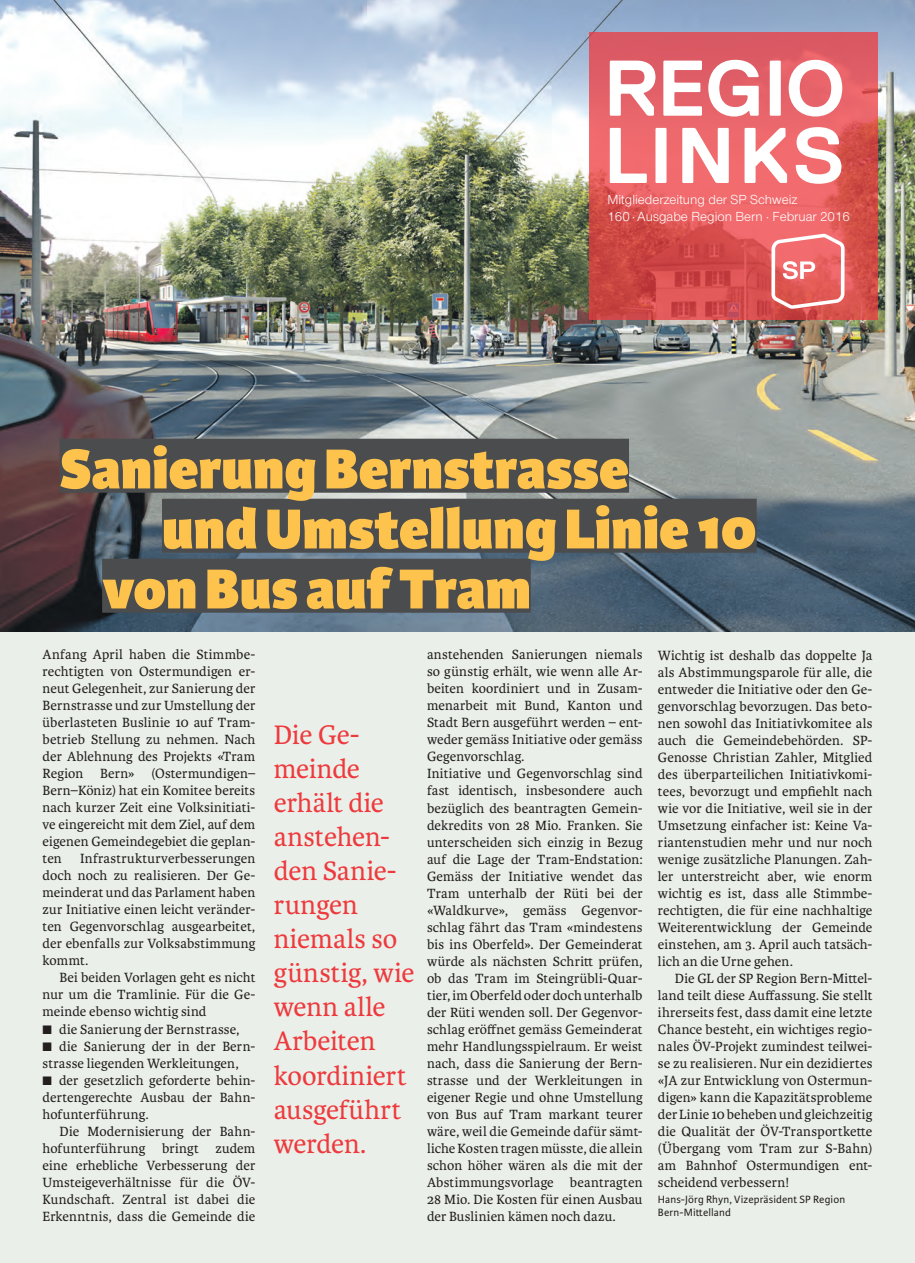
<style>
.page{position:relative;width:915px;height:1263px;background:#fff}
.page>*{position:absolute;margin:0;border:0;box-sizing:border-box;transform-origin:0 0}
.t1{font:800 60px "Karmina Sans";color:#fec34d}
.t2{font:28.5px/34px "Karmina";letter-spacing:-.005em;color:#ee3a3e}
.t3{font:14.25px/17px "Karmina";letter-spacing:.01em;color:#231f20;text-align:justify}
.t4{font:13.65px/16.4px "Nimbus San Nov";color:#fff}
.t5{font:11.25px/12.8px "Karmina Sans";letter-spacing:.01em;color:#231f20}
.s1{font-family:"European Pi Three"}
</style>
<div class="page">
<div style="left:0;top:0;width:914px;height:1263px;background:#eaf0e9"></div>
<img style="left:0;top:0;width:914px;height:631px">
<div style="left:60px;top:439px;width:568px;height:54px;background:#4b4c4d"></div>
<div style="left:162px;top:499px;width:594px;height:54px;background:#4b4c4d"></div>
<div style="left:102px;top:559px;width:428px;height:54px;background:#4b4c4d"></div>
<svg style="left:589px;top:32px;width:288px;height:287px"></svg>
<svg style="left:771px;top:234px;width:73px;height:75px"></svg>
<svg style="left:609px;top:61px;width:46px;height:55px"></svg>
<svg style="left:663px;top:61px;width:38px;height:55px"></svg>
<svg style="left:708px;top:60px;width:50px;height:56px"></svg>
<svg style="left:769px;top:61px;width:11px;height:55px"></svg>
<svg style="left:788px;top:60px;width:54px;height:56px"></svg>
<svg style="left:609px;top:128px;width:37px;height:55px"></svg>
<svg style="left:655px;top:128px;width:11px;height:55px"></svg>
<svg style="left:682px;top:128px;width:46px;height:55px"></svg>
<svg style="left:744px;top:128px;width:42px;height:55px"></svg>
<svg style="left:795px;top:127px;width:46px;height:57px"></svg>
<p class="t4" style="left:607px;top:192px;width:244px">Mitgliederzeitung der SP Schweiz<br>160 · Ausgabe Region Bern · Februar 2016</p>
<h1 class="t1" style="left:60px;top:433px;width:570px">Sanierung Bernstrasse</h1>
<h1 class="t1" style="left:162px;top:493px;width:596px">und Umstellung Linie 10</h1>
<h1 class="t1" style="left:102px;top:553px;width:430px">von Bus auf Tram</h1>
<p class="t3" style="left:43px;top:646px;width:214px">Anfang April haben die Stimmbe&shy;rechtigten von Ostermundigen er&shy;neut Gelegenheit, zur Sanierung der Bernstrasse und zur Umstellung der überlasteten Buslinie 10 auf Tram&shy;betrieb Stellung zu nehmen. Nach der Ablehnung des Projekts «Tram Region Bern» (Ostermundigen– Bern–Köniz) hat ein Komitee bereits nach kurzer Zeit eine Volksinitiati&shy;ve eingereicht mit dem Ziel, auf dem eigenen Gemeindegebiet die geplan&shy;ten</p>
<p class="t3" style="left:43px;top:850px;width:214px;text-indent:38px">Infrastrukturverbesserungen doch noch zu realisieren. Der Ge&shy;meinderat und das Parlament haben zur Initiative einen leicht veränder&shy;ten Gegenvorschlag ausgearbeitet, der ebenfalls zur Volksabstimmung kommt.</p>
<p class="t3" style="left:43px;top:969px;width:214px;text-align:left;text-indent:17px">Bei beiden Vorlagen geht es nicht nur um die Tramlinie. Für die Ge&shy;meinde ebenso wichtig sind<br><span class="s1">K</span> die Sanierung der Bernstrasse,<br><span class="s1">K</span> die Sanierung der in der Bern&shy;strasse liegenden Werkleitungen,<br><span class="s1">K</span> der gesetzlich geforderte behin&shy;dertengerechte Ausbau der Bahn&shy;hofunterführung.</p>
<p class="t3" style="left:43px;top:1123px;width:214px;text-indent:17px">Die Modernisierung der Bahn&shy;hofunterführung bringt zudem eine erhebliche Verbesserung der Umsteigeverhältnisse für die ÖV-Kundschaft. Zentral ist dabei die Erkenntnis, dass die Gemeinde die</p>
<h2 class="t2" style="left:274px;top:718px;width:142px">Die Ge&shy;meinde erhält die anstehen&shy;den Sanie&shy;rungen niemals so günstig, wie wenn alle<br>Arbeiten koordiniert ausgeführt werden.</h2>
<p class="t3" style="left:427px;top:646px;width:217px;text-align:left">anstehenden Sanierungen niemals so günstig erhält, wie wenn alle Ar&shy;beiten koordiniert und in Zusam&shy;menarbeit mit Bund, Kanton und Stadt Bern ausgeführt werden – ent&shy;weder gemäss Initiative oder gemäss Gegenvorschlag.<br>Initiative und Gegenvorschlag sind fast identisch, insbesondere auch bezüglich des beantragten Gemein&shy;dekredits von 28 Mio. Franken. Sie unterscheiden sich einzig in Bezug auf die Lage der Tram-Endstation:<br>Gemäss der Initiative wendet das Tram unterhalb der Rüti bei der «Waldkurve», gemäss Gegenvor&shy;schlag fährt das Tram «mindestens bis ins Oberfeld». Der Gemeinderat würde als nächsten Schritt prüfen, ob das Tram im Steingrübli-Quar&shy;tier, im Oberfeld oder doch unterhalb der Rüti wenden soll. Der Gegenvor&shy;schlag eröffnet gemäss Gemeinderat mehr Handlungsspielraum. Er weist nach, dass die Sanierung der Bern&shy;strasse und der Werkleitungen in eigener Regie und ohne Umstellung von Bus auf Tram markant teurer wäre, weil die Gemeinde dafür sämt&shy;liche Kosten tragen müsste, die allein schon höher wären als die mit der Abstimmungsvorlage beantragten 28 Mio. Die Kosten für einen Ausbau der Buslinien kämen noch dazu.</p>
<p class="t3" style="left:657px;top:647px;width:216px">Wichtig ist deshalb das doppelte Ja als Abstimmungsparole für alle, die entweder die Initiative oder den Ge&shy;genvorschlag bevorzugen. Das beto&shy;nen sowohl das Initiativkomitee als auch die Gemeindebehörden. SP-Genosse Christian Zahler, Mitglied des überparteilichen Initiativkomi&shy;tees, bevorzugt und empfiehlt nach wie vor die Initiative, weil sie in der Umsetzung einfacher ist: Keine Va&shy;riantenstudien mehr und nur noch wenige zusätzliche Planungen. Zah&shy;ler unterstreicht aber, wie enorm wichtig es ist, dass alle Stimmbe&shy;rechtigten, die für eine nachhaltige Weiterentwicklung der Gemeinde einstehen, am 3. April auch tatsäch&shy;lich an die Urne gehen.</p>
<p class="t3" style="left:657px;top:970px;width:216px;text-indent:17px">Die GL der SP Region Bern-Mittel&shy;land teilt diese Auffassung. Sie stellt ihrerseits fest, dass damit eine letzte Chance besteht, ein wichtiges regio&shy;nales ÖV-Projekt zumindest teilwei&shy;se zu realisieren. Nur ein dezidiertes «JA zur Entwicklung von Ostermun&shy;digen» kann die Kapazitätsprobleme der Linie 10 beheben und gleichzeitig die Qualität der ÖV-Transportkette (Übergang vom Tram zur S-Bahn) am Bahnhof Ostermundigen ent&shy;scheidend verbessern!</p>
<p class="t5" style="left:657px;top:1194px;width:189px">Hans-Jörg Rhyn, Vizepräsident SP Region<br>Bern-Mittelland</p>
</div>
